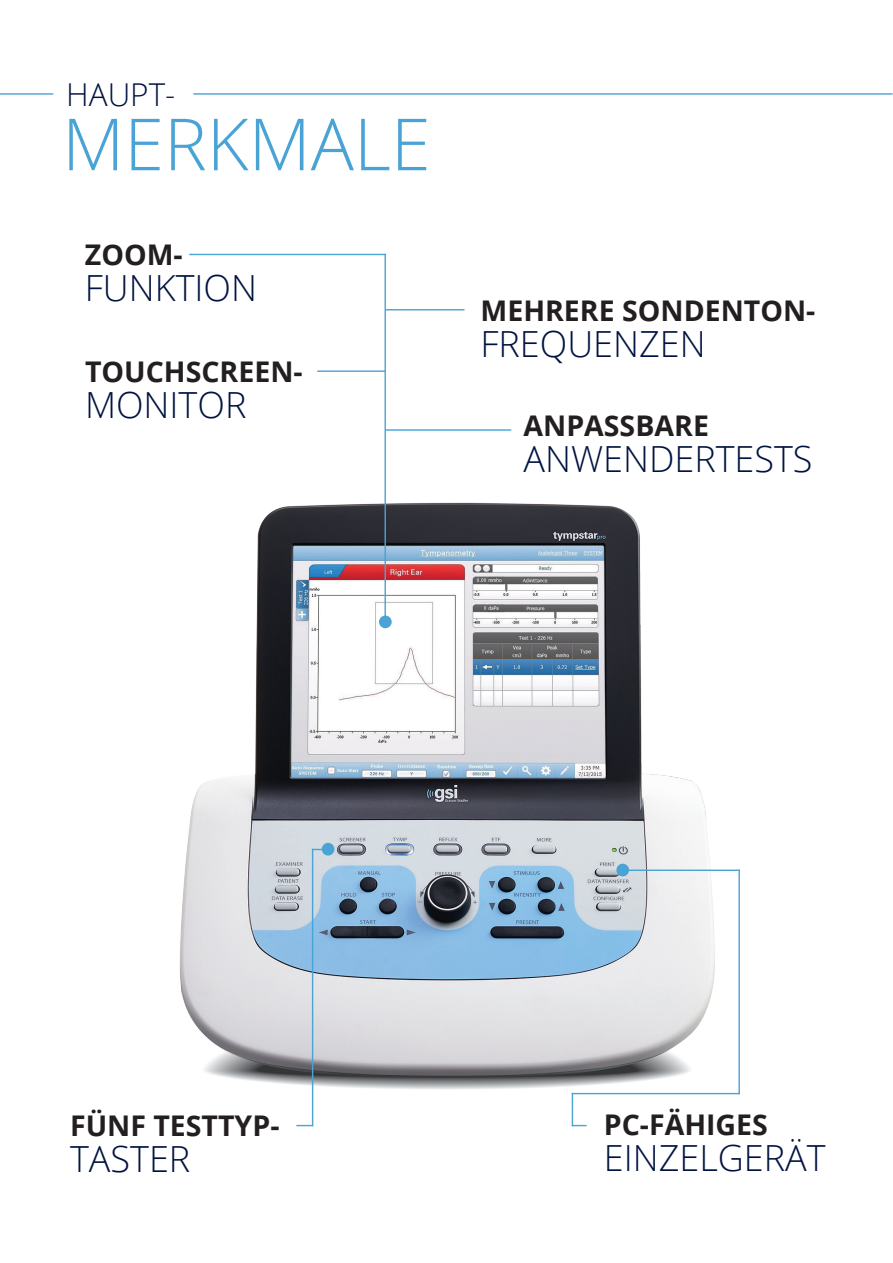
<style>
.page{position:relative;width:893px;height:1263px;background:#fff}
.page>*{position:absolute;margin:0;border:0;box-sizing:border-box;transform-origin:0 0}
.t1{font:300 72px "Open Sans";color:#4aa3d5}
.t2{font:300 36px "Open Sans";color:#001340}
.t3{font:300 31.5px "Open Sans";color:#001340}
.t4{font:700 28.5px "Open Sans";color:#231f20}
</style>
<div class="page">
<img style="left:179px;top:502px;width:555px;height:600px">
<hr style="left:317px;top:370px;width:68px;height:2px;background:#4aa3d5">
<hr style="left:385px;top:429px;width:126px;height:2px;background:#4aa3d5">
<svg style="left:573px;top:1125px;width:14px;height:1px"></svg>
<svg style="left:296px;top:1125px;width:16px;height:1px"></svg>
<hr style="left:623px;top:869px;width:117px;height:2px;background:#4aa3d5">
<hr style="left:572px;top:1093px;width:168px;height:1px;background:#4aa3d5">
<hr style="left:312px;top:849px;width:1px;height:277px;background:#4aa3d5">
<hr style="left:572px;top:1093px;width:1px;height:33px;background:#4aa3d5">
<hr style="left:738px;top:869px;width:2px;height:225px;background:#4aa3d5">
<div style="left:322px;top:843px;width:12px;height:12px;background:#4aa3d5;border-radius:50%"></div>
<div style="left:616px;top:864px;width:13px;height:12px;background:#4aa3d5;border-radius:50%"></div>
<div style="left:379px;top:615px;width:13px;height:13px;background:#4aa3d5;border-radius:50%"></div>
<hr style="left:189px;top:254px;width:197px;height:1px;background:#4aa3d5">
<hr style="left:385px;top:309px;width:80px;height:1px;background:#4aa3d5">
<hr style="left:384px;top:254px;width:2px;height:367px;background:#4aa3d5">
<hr style="left:0;top:93px;width:53px;height:2px;background:#4aa3d5">
<hr style="left:193px;top:93px;width:699px;height:2px;background:#4aa3d5">
<p class="t3" style="left:66px;top:73px;width:111px">HAUPT-</p>
<p class="t1" style="left:62px;top:95px;width:370px">MERKMALE</p>
<p class="t4" style="left:85px;top:235px;width:99px">ZOOM-</p>
<p class="t2" style="left:85px;top:264px;width:174px">FUNKTION</p>
<p class="t4" style="left:85px;top:352px;width:219px">TOUCHSCREEN-</p>
<p class="t2" style="left:85px;top:380px;width:163px">MONITOR</p>
<p class="t4" style="left:480px;top:290px;width:336px">MEHRERE SONDENTON-</p>
<p class="t2" style="left:480px;top:319px;width:227px">FREQUENZEN</p>
<p class="t4" style="left:524px;top:406px;width:187px">ANPASSBARE</p>
<p class="t2" style="left:524px;top:435px;width:291px">ANWENDERTESTS</p>
<p class="t4" style="left:70px;top:1105px;width:211px">FÜNF TESTTYP-</p>
<p class="t2" style="left:70px;top:1134px;width:122px">TASTER</p>
<p class="t4" style="left:604px;top:1105px;width:166px">PC-FÄHIGES</p>
<p class="t2" style="left:604px;top:1133px;width:223px">EINZELGERÄT</p>
</div>
